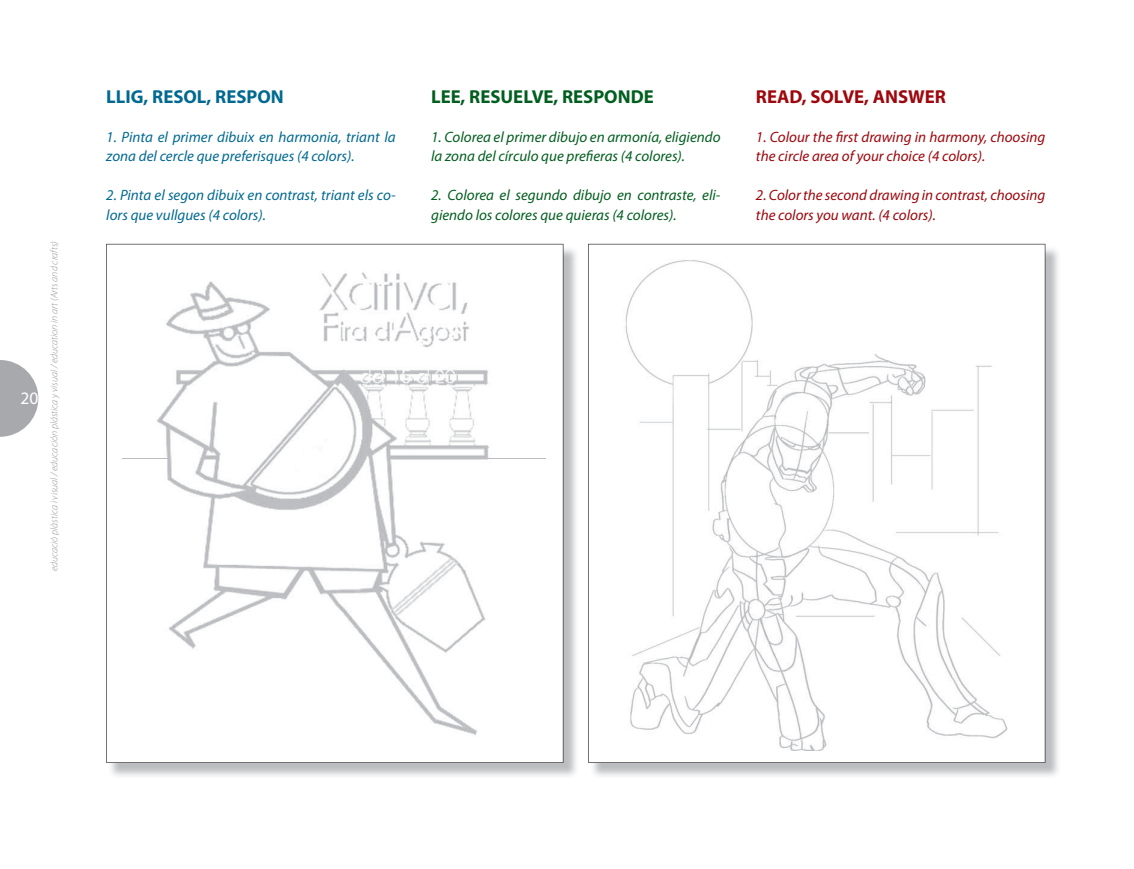
<style>
.page{position:relative;width:1134px;height:869px;background:#fff}
.page>*{position:absolute;margin:0;border:0;box-sizing:border-box;transform-origin:0 0}
.t1{font:700 18.75px "Myriad Pro";color:#025e1f}
.t2{font:700 18.75px "Myriad Pro";color:#006991}
.t3{font:700 18.75px "Myriad Pro";color:#9d070d}
.t4{font:17.5px "Myriad Pro";color:#fff}
.t5{font:italic 15px/19.4px "Myriad Pro";color:#025e1f}
.t6{font:italic 15px/19.4px "Myriad Pro";color:#006991}
.t7{font:italic 15px/19.4px "Myriad Pro";color:#9d070d}
.t8{font:italic 300 10px "Myriad Pro";color:#939598}
</style>
<div class="page">
<svg style="left:0;top:360px;width:38px;height:76px"></svg>
<img style="left:590px;top:246px;width:468px;height:530px">
<svg style="left:588px;top:244px;width:457px;height:518px"></svg>
<img style="left:108px;top:246px;width:468px;height:530px">
<svg style="left:106px;top:244px;width:457px;height:518px"></svg>
<img style="left:116px;top:262px;width:415px;height:481px">
<hr style="left:388px;top:458px;width:158px;height:1px;background:#bcbdc0">
<hr style="left:122px;top:458px;width:47px;height:1px;background:#bcbdc0">
<img style="left:618px;top:249px;width:401px;height:501px">
<p class="t4" style="left:20px;top:388px;width:19px">20</p>
<p class="t8" style="left:49px;top:571px;width:332px;rotate:-90deg">educació plàstica i visual / educación plástica y visual / education in art (Arts and crafts)</p>
<p class="t2" style="left:106px;top:85px;width:179px">LLIG, RESOL, RESPON</p>
<p class="t6" style="left:106px;top:127px;width:291px">1. Pinta el primer dibuix en harmonia, triant la zona del cercle que preferisques (4 colors).</p>
<p class="t6" style="left:106px;top:185px;width:291px">2. Pinta el segon dibuix en contrast, triant els co&shy;lors que vullgues (4 colors).</p>
<p class="t1" style="left:431px;top:85px;width:224px">LEE, RESUELVE, RESPONDE</p>
<p class="t5" style="left:431px;top:127px;width:291px">1. Colorea el primer dibujo en armonía, eligiendo la zona del círculo que prefieras (4 colores).</p>
<p class="t5" style="left:431px;top:185px;width:291px">2. Colorea el segundo dibujo en contraste, eli&shy;giendo los colores que quieras (4 colores).</p>
<p class="t3" style="left:756px;top:85px;width:191px">READ, SOLVE, ANSWER</p>
<p class="t7" style="left:756px;top:127px;width:291px">1. Colour the first drawing in harmony, choosing the circle area of your choice (4 colors).</p>
<p class="t7" style="left:756px;top:185px;width:291px">2. Color the second drawing in contrast, choosing the colors you want. (4 colors).</p>
</div>
